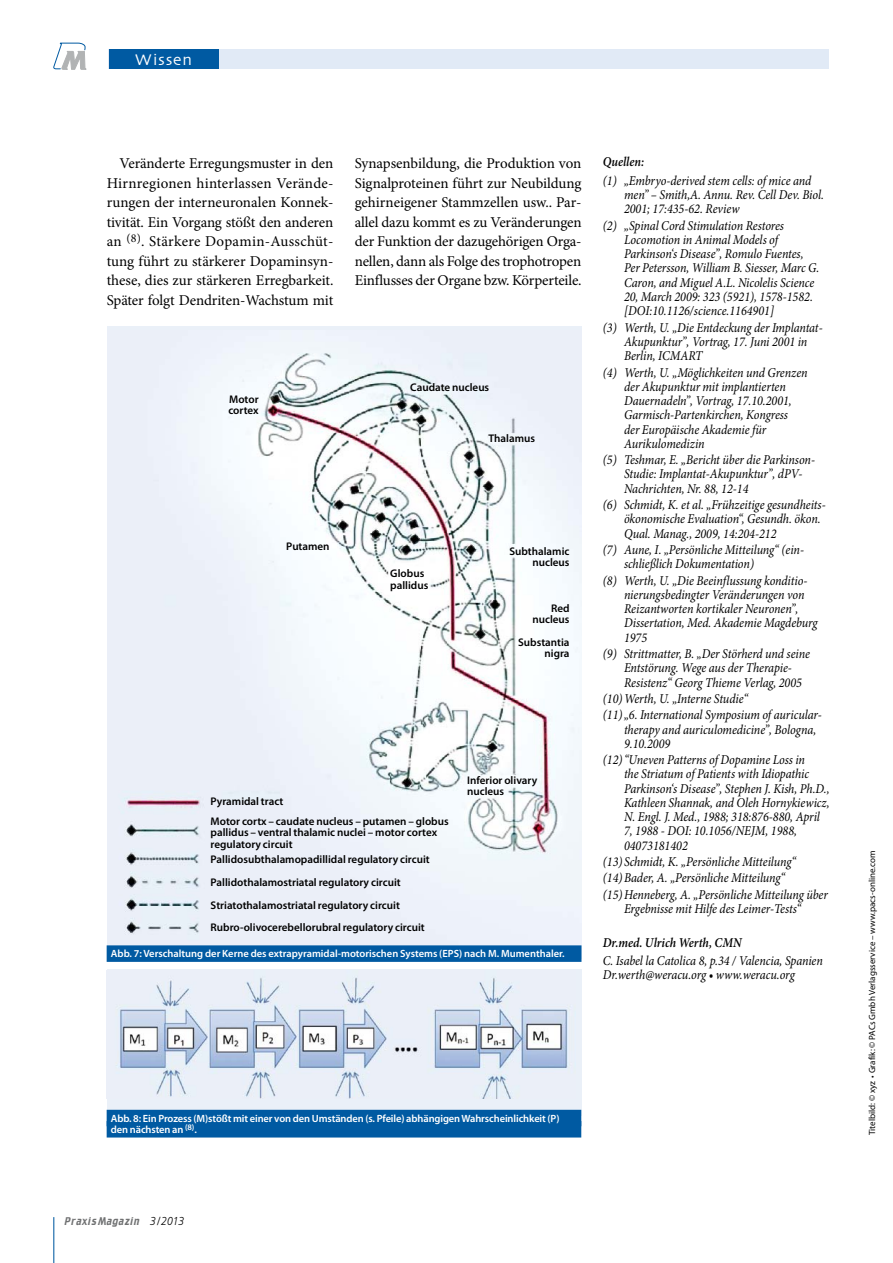
<style>
.page{position:relative;width:893px;height:1263px;background:#fff}
.page>*{position:absolute;margin:0;border:0;box-sizing:border-box;transform-origin:0 0}
.t1{font:16.5px "Skia";letter-spacing:.05em;color:#fff}
.t2{font:15px/19.5px "Minion Pro";letter-spacing:-.01em;color:#000;text-align:justify}
.t3{font:italic 13.5px/14.2px "Minion Pro";letter-spacing:-.005em;color:#000;scale:.9 1}
.t4{font:italic 600 13.5px "Minion Pro";color:#000;scale:.9 1}
.t5{font:12.75px "Star Trek TNG Crille";color:#707172;scale:.9 1}
.t6{font:600 11.1px/11.2px "Myriad Pro";color:#000}
.t7{font:600 10.5px/11.2px "Myriad Pro";letter-spacing:-.01em;color:#fff}
.t8{font:9px "Myriad Pro";color:#000}
.s1{font-family:"Frutiger";font-weight:300;font-style:italic;font-size:11.55px;color:#000}
</style>
<div class="page">
<hr style="left:53px;top:1217px;width:1px;height:46px;background:#005aa2">
<div style="left:107px;top:969px;width:474px;height:146px;background:#eaf0f8"></div>
<img style="left:116px;top:977px;width:452px;height:122px">
<div style="left:107px;top:1110px;width:474px;height:16px;background:#005aa2"></div>
<div style="left:107px;top:1121px;width:474px;height:16px;background:#005aa2"></div>
<img style="left:107px;top:330px;width:474px;height:615px">
<div style="left:107px;top:945px;width:474px;height:17px;background:#005aa2"></div>
<div style="left:109px;top:50px;width:720px;height:19px;background:#e1eaf6"></div>
<div style="left:109px;top:50px;width:109px;height:19px;background:#005aa2"></div>
<svg style="left:53px;top:42px;width:33px;height:28px"></svg>
<p class="t1" style="left:135px;top:50px;width:59px">Wissen</p>
<p class="t2" style="left:107px;top:154px;width:228px;text-indent:13px">Veränderte Erregungsmuster in den Hirnregionen hinterlassen Verände&shy;rungen der interneuronalen Konnek&shy;tivität. Ein Vorgang stößt den anderen an <sup>(8)</sup>. Stärkere Dopamin-Ausschüt&shy;tung führt zu stärkerer Dopaminsyn&shy;these, dies zur stärkeren Erregbarkeit.<br>Später folgt Dendriten-Wachstum mit</p>
<p class="t2" style="left:355px;top:154px;width:228px">Synapsenbildung, die Produktion von Signalproteinen führt zur Neubildung gehirneigener Stammzellen usw.. Par&shy;allel dazu kommt es zu Veränderungen der Funktion der dazugehörigen Orga&shy;nellen, dann als Folge des trophotropen Einflusses der Organe bzw. Körperteile.</p>
<p class="t4" style="left:603px;top:153px;width:47px">Quellen:</p>
<p class="t3" style="left:624px;top:173px;width:224px;text-indent:-21px">(1) „Embryo-derived stem cells: of mice and men” – Smith,A. Annu. Rev. Cell Dev. Biol.<br>2001; 17:435-62. Review</p>
<p class="t3" style="left:624px;top:218px;width:218px;text-indent:-21px">(2) „Spinal Cord Stimulation Restores Locomotion in Animal Models of Parkinson‘s Disease”, Romulo Fuentes, Per Petersson, William B. Siesser, Marc G.<br>Caron, and Miguel A.L. Nicolelis Science 20, March 2009: 323 (5921), 1578-1582. [DOI:10.1126/science.1164901]</p>
<p class="t3" style="left:624px;top:320px;width:222px;text-indent:-21px">(3) Werth, U. „Die Entdeckung der Implantat-<br>Akupunktur”, Vortrag, 17. Juni 2001 in<br>Berlin, ICMART</p>
<p class="t3" style="left:624px;top:365px;width:206px;text-indent:-21px">(4) Werth, U. „Möglichkeiten und Grenzen der Akupunktur mit implantierten<br>Dauernadeln”, Vortrag, 17.10.2001,<br>Garmisch-Partenkirchen, Kongress<br>der Europäische Akademie für<br>Aurikulomedizin</p>
<p class="t3" style="left:624px;top:453px;width:214px;text-indent:-21px">(5) Teshmar, E. „Bericht über die Parkinson-<br>Studie: Implantat-Akupunktur”, dPV-<br>Nachrichten, Nr. 88, 12-14</p>
<p class="t3" style="left:624px;top:498px;width:226px;text-indent:-21px">(6) Schmidt, K. et al. „Frühzeitige gesundheits&shy;ökonomische Evaluation“, Gesundh. ökon.<br>Qual. Manag., 2009, 14:204-212</p>
<p class="t3" style="left:624px;top:542px;width:202px;text-indent:-21px">(7) Aune, I. „Persönliche Mitteilung“ (ein&shy;schließlich Dokumentation)</p>
<p class="t3" style="left:624px;top:573px;width:217px;text-indent:-21px">(8) Werth, U. „Die Beeinflussung konditio&shy;nierungsbedingter Veränderungen von Reizantworten kortikaler Neuronen”, Dissertation, Med. Akademie Magdeburg 1975</p>
<p class="t3" style="left:624px;top:646px;width:208px;text-indent:-21px">(9) Strittmatter, B. „Der Störherd und seine<br>Entstörung. Wege aus der Therapie-<br>Resistenz“ Georg Thieme Verlag, 2005</p>
<p class="t3" style="left:603px;top:690px;width:245px;line-height:16.4px">(10)Werth, U. „Interne Studie“<br>(11) „6. International Symposium of auricular-</p>
<p class="t3" style="left:624px;top:722px;width:215px">therapy and auriculomedicine”, Bologna,<br>9.10.2009</p>
<p class="t3" style="left:624px;top:753px;width:230px;text-indent:-21px">(12)“Uneven Patterns of Dopamine Loss in<br>the Striatum of Patients with Idiopathic Parkinson‘s Disease”, Stephen J. Kish, Ph.D., Kathleen Shannak, and Oleh Hornykiewicz, N. Engl. J. Med., 1988; 318:876-880, April 7, 1988 - DOI: 10.1056/NEJM, 1988, 04073181402</p>
<p class="t3" style="left:603px;top:853px;width:252px;line-height:16.4px">(13) Schmidt, K. „Persönliche Mitteilung“ (14)Bader, A. „Persönliche Mitteilung“ (15)Henneberg, A. „Persönliche Mitteilung über</p>
<p class="t3" style="left:624px;top:902px;width:198px">Ergebnisse mit Hilfe des Leimer-Tests“</p>
<p class="t4" style="left:603px;top:933px;width:156px">Dr.med. Ulrich Werth, CMN</p>
<p class="t3" style="left:603px;top:954px;width:246px">C. Isabel la Catolica 8, p.34 / Valencia, Spanien<br>Dr.werth@weracu.org • www.weracu.org</p>
<p class="t6" style="left:410px;top:382px;width:80px">Caudate nucleus</p>
<p class="t6" style="left:228px;top:393px;width:32px">Motor cortex</p>
<p class="t6" style="left:488px;top:432px;width:48px">Thalamus</p>
<p class="t6" style="left:286px;top:540px;width:45px">Putamen</p>
<p class="t6" style="left:509px;top:545px;width:62px;text-align:right">Subthalamic nucleus</p>
<p class="t6" style="left:532px;top:602px;width:39px;text-align:right">Red nucleus</p>
<p class="t6" style="left:518px;top:636px;width:53px;text-align:right">Substantia nigra</p>
<p class="t6" style="left:390px;top:568px;width:40px">Globus pallidus</p>
<p class="t6" style="left:467px;top:774px;width:72px">Inferior olivary nucleus</p>
<p class="t6" style="left:211px;top:791px;width:240px;line-height:19.8px">Pyramidal tract<br>Motor cortx – caudate nucleus – putamen – globus</p>
<p class="t6" style="left:211px;top:827px;width:228px">pallidus – ventral thalamic nuclei – motor cortex regulatory circuit</p>
<p class="t6" style="left:211px;top:848px;width:221px;line-height:22.8px">Pallidosubthalamopadillidal regulatory circuit Pallidothalamostriatal regulatory circuit Striatothalamostriatal regulatory circuit Rubro-olivocerebellorubral regulatory circuit</p>
<p class="t7" style="left:111px;top:948px;width:455px">Abb. 7: Verschaltung der Kerne des extrapyramidal-motorischen Systems (EPS) nach M. Mumenthaler.</p>
<p class="t7" style="left:111px;top:1112px;width:450px">Abb. 8: Ein Prozess (M)stößt mit einer von den Umständen (s. Pfeile) abhängigen Wahrscheinlichkeit (P) den nächsten an <sup>(8)</sup>.</p>
<p class="t5" style="left:64px;top:1214px;width:135px">Praxis Magazin <span class="s1">3/2013</span></p>
<p class="t8" style="left:867px;top:1135px;width:286px;rotate:-90deg">Titelbild: © xyz • Grafik: © PACs Gmbh Verlagsservice – www.pacs-online.com</p>
</div>
